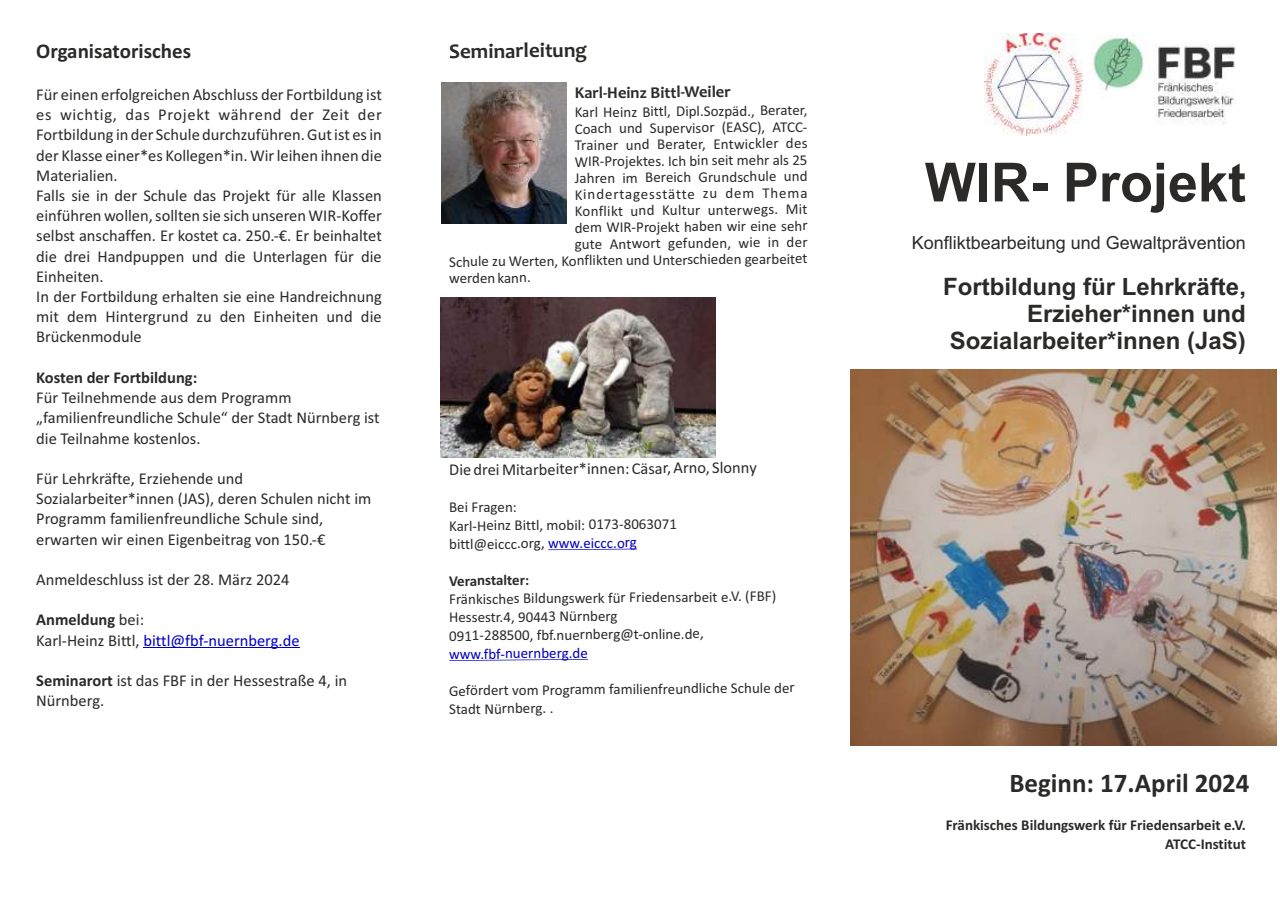
<style>
.page{position:relative;width:1280px;height:910px;background:#fff}
.page>*{position:absolute;margin:0;border:0;box-sizing:border-box;transform-origin:0 0}
.t1{font:700 54px "Arial";color:#2b2a29}
.t2{font:700 27px "Calibri";color:#2b2a29}
.t3{font:700 24px/26.8px "Arial";color:#2b2a29;text-align:right}
.t4{font:700 21px "Calibri";color:#2b2a29}
.t5{font:700 21px "Candara";color:#2b2a29}
.t6{font:18px "Arial";color:#2b2a29}
.t7{font:16.5px/20.2px "Calibri";color:#2b2a29}
.t8{font:16.5px/20.2px "Calibri";color:#0000c4}
.t9{font:700 16.5px "Candara";color:#2b2a29}
.t10{font:700 16.5px "Calibri";color:#2b2a29}
.t11{font:15px/18.3px "Calibri";color:#2b2a29}
.t12{font:700 15px/18.3px "Calibri";color:#2b2a29;text-align:right}
.t13{font:15px "Calibri";color:#0000c4}
.s1{font-weight:700;color:#2b2a29}
.s2{color:#2b2a29}
.s3{font-weight:700}
.s4{color:#0000c4}
</style>
<div class="page">
<hr style="left:143px;top:647px;width:157px;height:1px;background:#0000c4">
<svg style="left:548px;top:549px;width:89px;height:1px"></svg>
<svg style="left:449px;top:659px;width:139px;height:2px"></svg>
<img style="left:441px;top:82px;width:125px;height:141px">
<img style="left:1092px;top:36px;width:144px;height:89px">
<img style="left:985px;top:33px;width:98px;height:102px">
<img style="left:850px;top:370px;width:426px;height:376px">
<img style="left:440px;top:298px;width:275px;height:160px">
<p class="t4" style="left:36px;top:43px;width:156px">Organisatorisches</p>
<p class="t7" style="left:36px;top:86px;width:347px">Für einen erfolgreichen Abschluss der Fortbildung ist es wichtig, das Projekt während der Zeit der Fortbildung in der Schule durchzuführen. Gut ist es in der Klasse einer*es Kollegen*in. Wir leihen ihnen die Materialien.<br>Falls sie in der Schule das Projekt für alle Klassen einführen wollen, sollten sie sich unseren WIR-Koffer selbst anschaffen. Er kostet ca. 250.-€. Er beinhaltet die drei Handpuppen und die Unterlagen für die Einheiten.<br>In der Fortbildung erhalten sie eine Handreichnung mit dem Hintergrund zu den Einheiten und die Brückenmodule</p>
<p class="t10" style="left:36px;top:370px;width:162px">Kosten der Fortbildung:</p>
<p class="t7" style="left:36px;top:389px;width:345px">Für Teilnehmende aus dem Programm „familienfreundliche Schule“ der Stadt Nürnberg ist die Teilnahme kostenlos.</p>
<p class="t7" style="left:36px;top:470px;width:337px">Für Lehrkräfte, Erziehende und Sozialarbeiter*innen (JAS), deren Schulen nicht im Programm familienfreundliche Schule sind, erwarten wir einen Eigenbeitrag von 150.-€</p>
<p class="t7" style="left:36px;top:571px;width:255px">Anmeldeschluss ist der 28. März 2024</p>
<p class="t8" style="left:36px;top:611px;width:265px"><span class="s1">Anmeldung</span> <span class="s2">bei:<br>Karl-Heinz Bittl,</span> bittl@fbf-nuernberg.de</p>
<p class="t7" style="left:36px;top:672px;width:312px"><span class="s3">Seminarort</span> ist das FBF in der Hessestraße 4, in<br>Nürnberg.</p>
<p class="t5" style="left:449px;top:43px;width:139px;rotate:-1deg">Seminarleitung</p>
<p class="t9" style="left:574px;top:87px;width:158px;rotate:-1deg">Karl-Heinz Bittl-Weiler</p>
<p class="t11" style="left:574px;top:105px;width:234px;rotate:-1deg">Karl Heinz Bittl, Dipl.Sozpäd., Berater,</p>
<p class="t11" style="left:574px;top:122px;width:245px;rotate:-1deg">Coach und Supervisor (EASC), ATCC-</p>
<p class="t11" style="left:574px;top:138px;width:234px;rotate:-1deg">Trainer und Berater, Entwickler des</p>
<p class="t11" style="left:574px;top:155px;width:234px;rotate:-1deg">WIR-Projektes. Ich bin seit mehr als 25</p>
<p class="t11" style="left:574px;top:171px;width:234px;rotate:-1deg">Jahren im Bereich Grundschule und</p>
<p class="t11" style="left:574px;top:187px;width:234px;rotate:-1deg">Kindertagesstätte zu dem Thema</p>
<p class="t11" style="left:574px;top:204px;width:234px;rotate:-1deg">Konflikt und Kultur unterwegs. Mit</p>
<p class="t11" style="left:574px;top:221px;width:234px;rotate:-1deg">dem WIR-Projekt haben wir eine sehr</p>
<p class="t11" style="left:574px;top:237px;width:234px;rotate:-1deg">gute Antwort gefunden, wie in der</p>
<p class="t11" style="left:449px;top:255px;width:360px;rotate:-1deg">Schule zu Werten, Konflikten und Unterschieden gearbeitet</p>
<p class="t11" style="left:449px;top:271px;width:83px;rotate:-1deg">werden kann.</p>
<p class="t7" style="left:449px;top:462px;width:309px;rotate:-1deg">Die drei Mitarbeiter*innen: Cäsar, Arno, Slonny</p>
<p class="t11" style="left:448px;top:500px;width:230px;rotate:-1deg">Bei Fragen:<br>Karl-Heinz Bittl, mobil: 0173-8063071 bittl@eiccc.org, <span class="s4">www.eiccc.org</span></p>
<p class="t12" style="left:449px;top:573px;width:82px;rotate:-1deg">Veranstalter:</p>
<p class="t11" style="left:448px;top:593px;width:329px;rotate:-1deg">Fränkisches Bildungswerk für Friedensarbeit e.V. (FBF)<br>Hessestr.4, 90443 Nürnberg<br>0911-288500, fbf.nuernberg@t-online.de,</p>
<p class="t13" style="left:449px;top:648px;width:140px;rotate:-1deg">www.fbf-nuernberg.de</p>
<p class="t11" style="left:449px;top:685px;width:347px;line-height:17.2px;rotate:-1deg">Gefördert vom Programm familienfreundliche Schule der<br>Stadt Nürnberg. .</p>
<h1 class="t1" style="left:925px;top:162px;width:323px">WIR- Projekt</h1>
<p class="t6" style="left:912px;top:236px;width:336px">Konfliktbearbeitung und Gewaltprävention</p>
<h3 class="t3" style="left:943px;top:275px;width:304px">Fortbildung für Lehrkräfte,<br>Erzieher*innen und<br>Sozialarbeiter*innen (JaS)</h3>
<h2 class="t2" style="left:1009px;top:772px;width:242px">Beginn: 17.April 2024</h2>
<p class="t12" style="left:946px;top:817px;width:302px">Fränkisches Bildungswerk für Friedensarbeit e.V.<br>ATCC-Institut</p>
</div>
